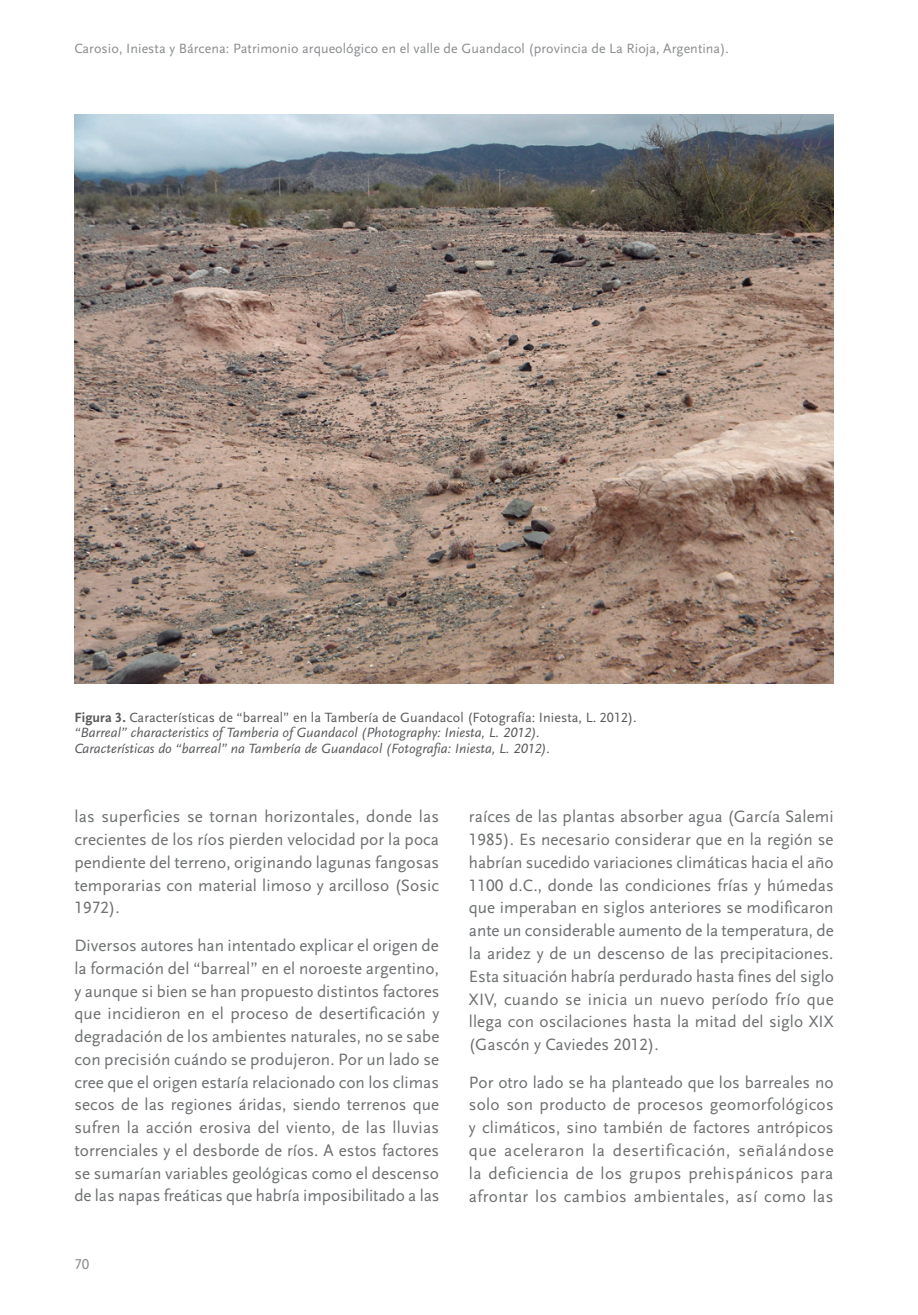
<style>
.page{position:relative;width:918px;height:1315px;background:#fff}
.page>*{position:absolute;margin:0;border:0;box-sizing:border-box;transform-origin:0 0}
.t1{font:17.15px/22.8px "Scala Sans Regular LF";letter-spacing:.005em;color:#6d6f71;text-align:justify}
.t2{font:14.88px "Scala Sans Regular LF";color:#8a8c8e}
.t3{font:14px/15.8px "Scala Sans Regular LF Italic";letter-spacing:.005em;color:#58595b}
.t4{font:14px "Scala Sans Regular LF";letter-spacing:.005em;color:#8a8c8e}
.t5{font:14px "Scala Sans Regular LF";letter-spacing:.005em;color:#58595b}
.s1{font-family:"Scala Sans Bold LF"}
</style>
<div class="page">
<img style="left:74px;top:114px;width:759px;height:569px">
<p class="t4" style="left:74px;top:41px;width:656px">Carosio, Iniesta y Bárcena: Patrimonio arqueológico en el valle de Guandacol (provincia de La Rioja, Argentina).</p>
<p class="t5" style="left:74px;top:709px;width:564px"><span class="s1">Figura 3.</span> Características de “barreal” en la Tambería de Guandacol (Fotografía: Iniesta, L. 2012).</p>
<p class="t3" style="left:74px;top:725px;width:477px">“Barreal” characteristics of Tamberia of Guandacol (Photography: Iniesta, L. 2012).<br>Características do “barreal” na Tambería de Guandacol (Fotografia: Iniesta, L. 2012).</p>
<p class="t1" style="left:74px;top:805px;width:366px">las superficies se tornan horizontales, donde las crecientes de los ríos pierden velocidad por la poca pendiente del terreno, originando lagunas fangosas temporarias con material limoso y arcilloso (Sosic 1972).</p>
<p class="t1" style="left:74px;top:934px;width:366px">Diversos autores han intentado explicar el origen de la formación del “barreal” en el noroeste argentino, y aunque si bien se han propuesto distintos factores que incidieron en el proceso de desertificación y degradación de los ambientes naturales, no se sabe con precisión cuándo se produjeron. Por un lado se cree que el origen estaría relacionado con los climas secos de las regiones áridas, siendo terrenos que sufren la acción erosiva del viento, de las lluvias torrenciales y el desborde de ríos. A estos factores se sumarían variables geológicas como el descenso de las napas freáticas que habría imposibilitado a las</p>
<p class="t2" style="left:74px;top:1255px;width:16px">70</p>
<p class="t1" style="left:469px;top:806px;width:366px">raíces de las plantas absorber agua (García Salemi 1985). Es necesario considerar que en la región se habrían sucedido variaciones climáticas hacia el año 1100 d.C., donde las condiciones frías y húmedas que imperaban en siglos anteriores se modificaron ante un considerable aumento de la temperatura, de la aridez y de un descenso de las precipitaciones.<br>Esta situación habría perdurado hasta fines del siglo XIV, cuando se inicia un nuevo período frío que llega con oscilaciones hasta la mitad del siglo XIX (Gascón y Caviedes 2012).</p>
<p class="t1" style="left:469px;top:1071px;width:366px">Por otro lado se ha planteado que los barreales no solo son producto de procesos geomorfológicos y climáticos, sino también de factores antrópicos que aceleraron la desertificación, señalándose la deficiencia de los grupos prehispánicos para afrontar los cambios ambientales, así como las</p>
</div>
